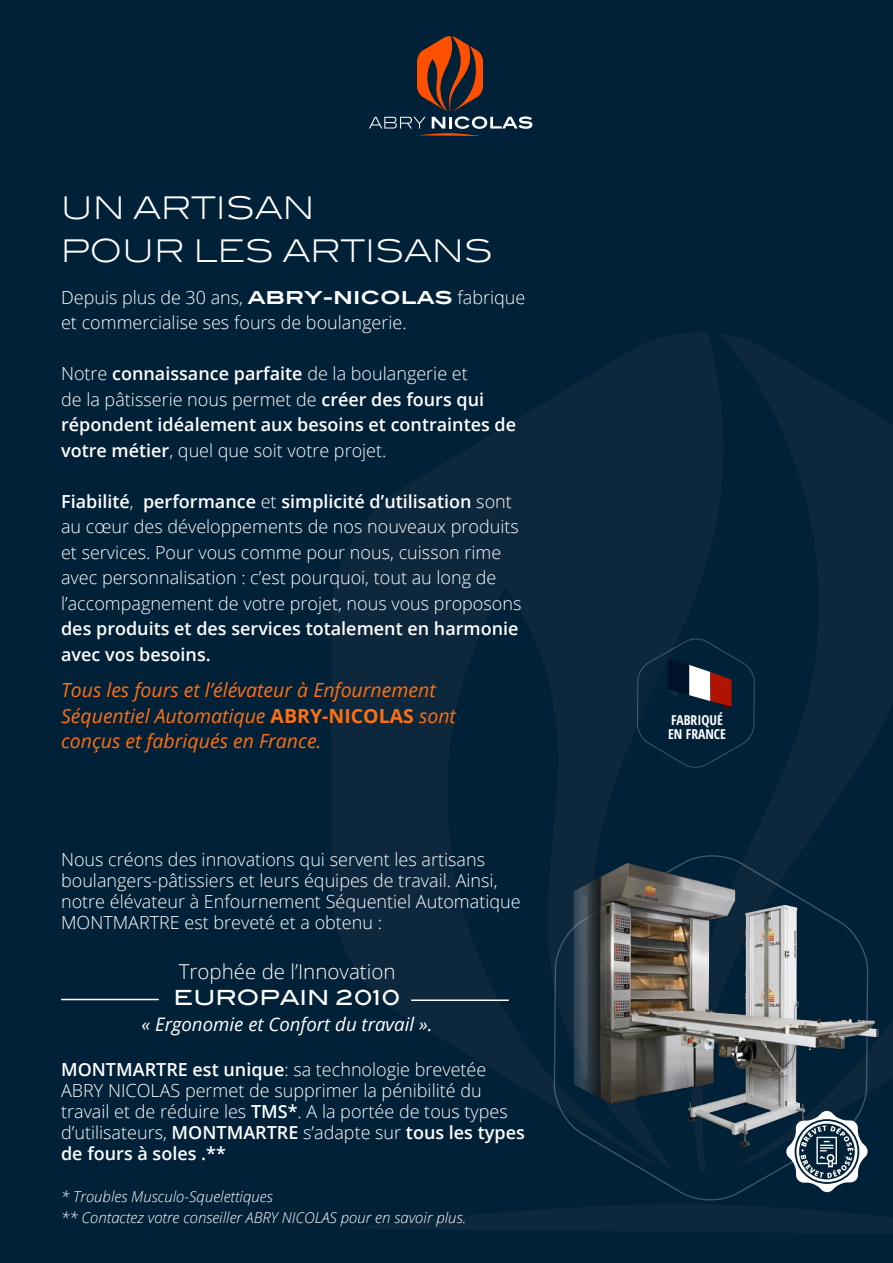
<style>
.page{position:relative;width:893px;height:1263px;background:#002137}
.page>*{position:absolute;margin:0;border:0;box-sizing:border-box;transform-origin:0 0}
.t1{font:300 31.5px "ITC Blair Com";color:#fff}
.t2{font:500 21px "ITC Blair Com";color:#fff}
.t3{font:300 20.55px "Open Sans";color:#fff}
.t4{font:italic 19.5px/25.5px "Open Sans";color:#ff6f12}
.t5{font:italic 18.6px "Open Sans";color:#fff}
.t6{font:300 18px/21px "Open Sans";color:#fff}
.t7{font:600 18px/25.5px "Open Sans";color:#fff}
.t8{font:italic 300 15px "Open Sans";color:#fff}
.t9{font:700 condensed 13.65px "Open Sans";color:#fff}
.s1{font-family:"ITC Blair Com";font-weight:700}
.s2{font-weight:300}
.s3{font-weight:600}
.s4{font-weight:700;font-style:normal}
</style>
<div class="page">
<svg style="left:332px;top:333px;width:358px;height:769px;fill:#0d273c"></svg>
<svg style="left:690px;top:333px;width:203px;height:275px"></svg>
<svg style="left:735px;top:441px;width:158px;height:641px;fill:#0d273c"></svg>
<svg style="left:349px;top:1205px;width:544px;height:29px"></svg>
<svg style="left:369px;top:36px;width:163px;height:100px"></svg>
<svg style="left:625px;top:1160px;width:160px;height:41px"></svg>
<svg style="left:637px;top:638px;width:118px;height:130px"></svg>
<img style="left:548px;top:846px;width:338px;height:314px">
<svg style="left:785px;top:1110px;width:83px;height:83px"></svg>
<hr style="left:61px;top:999px;width:98px;height:1px;background:#fff">
<hr style="left:411px;top:999px;width:98px;height:2px;background:#fff">
<p class="t1" style="left:61px;top:189px;width:255px">UN ARTISAN</p>
<p class="t1" style="left:61px;top:233px;width:434px">POUR LES ARTISANS</p>
<p class="t6" style="left:61px;top:284px;width:466px;line-height:25.5px">Depuis plus de 30 ans, <span class="s1">ABRY-NICOLAS</span> fabrique et commercialise ses fours de boulangerie.</p>
<p class="t7" style="left:61px;top:360px;width:457px"><span class="s2">Notre</span> connaissance parfaite <span class="s2">de la boulangerie et<br>de la pâtisserie nous permet de</span> créer des fours qui répondent idéalement aux besoins et contraintes de votre métier<span class="s2">, quel que soit votre projet.</span></p>
<p class="t6" style="left:61px;top:488px;width:462px;line-height:25.5px"><span class="s3">Fiabilité</span>, <span class="s3">performance</span> et <span class="s3">simplicité d’utilisation</span> sont au cœur des développements de nos nouveaux produits et services. Pour vous comme pour nous, cuisson rime avec personnalisation : c’est pourquoi, tout au long de l’accompagnement de votre projet, nous vous proposons <span class="s3">des produits et des services totalement en harmonie avec vos besoins.</span></p>
<p class="t4" style="left:61px;top:677px;width:396px">Tous les fours et l’élévateur à Enfournement<br>Séquentiel Automatique <span class="s4">ABRY-NICOLAS</span> sont conçus et fabriqués en France.</p>
<p class="t6" style="left:61px;top:849px;width:461px">Nous créons des innovations qui servent les artisans boulangers-pâtissiers et leurs équipes de travail. Ainsi, notre élévateur à Enfournement Séquentiel Automatique MONTMARTRE est breveté et a obtenu :</p>
<p class="t3" style="left:179px;top:958px;width:218px">Trophée de l’Innovation</p>
<p class="t2" style="left:174px;top:985px;width:228px">EUROPAIN 2010</p>
<p class="t5" style="left:142px;top:1012px;width:292px">« Ergonomie et Confort du travail ».</p>
<p class="t6" style="left:61px;top:1059px;width:465px"><span class="s3">MONTMARTRE est unique</span>: sa technologie brevetée ABRY NICOLAS permet de supprimer la pénibilité du travail et de réduire les <span class="s3">TMS*</span>. A la portée de tous types d’utilisateurs, <span class="s3">MONTMARTRE</span> s’adapte sur <span class="s3">tous les types de fours à soles .**</span></p>
<p class="t8" style="left:61px;top:1186px;width:213px">* Troubles Musculo-Squelettiques</p>
<p class="t8" style="left:61px;top:1207px;width:407px">** Contactez votre conseiller ABRY NICOLAS pour en savoir plus.</p>
<p class="t9" style="left:671px;top:711px;width:53px">FABRIQUÉ</p>
<p class="t9" style="left:668px;top:724px;width:59px">EN FRANCE</p>
</div>
